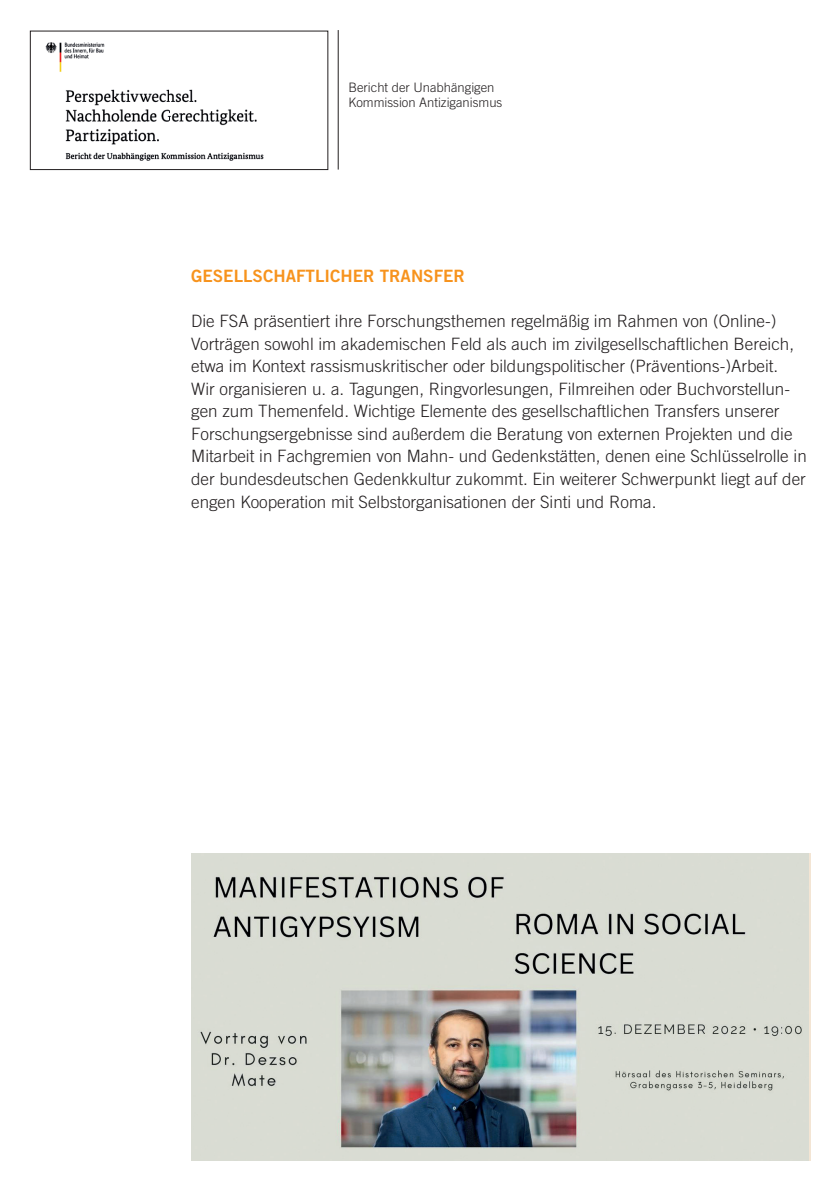
<style>
.page{position:relative;width:840px;height:1191px;background:#fff}
.page>*{position:absolute;margin:0;border:0;box-sizing:border-box;transform-origin:0 0}
.t1{font:300 17px/22.6px "Trade Gothic LT Pro";color:#231f20}
.t2{font:17px "Trade Gothic LT Std Bd 2";color:#f7931d}
.t3{font:300 13px/15px "Trade Gothic LT Pro";color:#231f20}
</style>
<div class="page">
<hr style="left:337px;top:30px;width:1px;height:140px;background:#231f20">
<img style="left:45px;top:42px;width:219px;height:119px">
<div style="left:30px;top:31px;width:298px;height:139px;border:1px solid #231f20"></div>
<img style="left:191px;top:853px;width:617px;height:308px">
<p class="t3" style="left:348px;top:79px;width:155px">Bericht der Unabhängigen<br>Kommission Antiziganismus</p>
<p class="t2" style="left:191px;top:266px;width:275px">GESELLSCHAFTLICHER TRANSFER</p>
<p class="t1" style="left:191px;top:310px;width:616px">Die FSA präsentiert ihre Forschungsthemen regelmäßig im Rahmen von (Online-)<br>Vorträgen sowohl im akademischen Feld als auch im zivilgesellschaftlichen Bereich, etwa im Kontext rassismuskritischer oder bildungspolitischer (Präventions-)Arbeit.<br>Wir organisieren u. a. Tagungen, Ringvorlesungen, Filmreihen oder Buchvorstellun&shy;gen zum Themenfeld. Wichtige Elemente des gesellschaftlichen Transfers unserer Forschungsergebnisse sind außerdem die Beratung von externen Projekten und die Mitarbeit in Fachgremien von Mahn- und Gedenkstätten, denen eine Schlüsselrolle in der bundesdeutschen Gedenkkultur zukommt. Ein weiterer Schwerpunkt liegt auf der engen Kooperation mit Selbstorganisationen der Sinti und Roma.</p>
</div>
